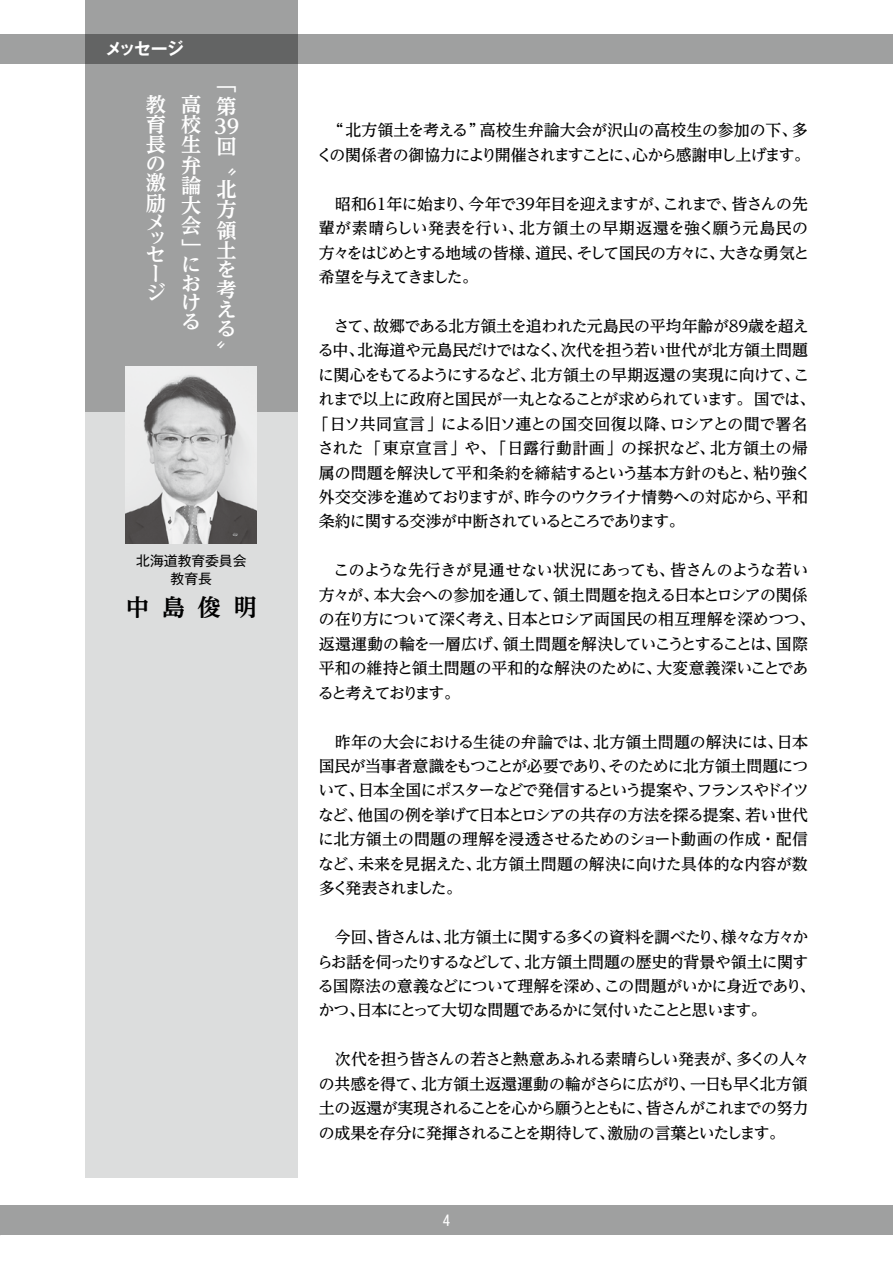
<style>
.page{position:relative;width:893px;height:1263px;background:#fff}
.page>*{position:absolute;margin:0;border:0;box-sizing:border-box;transform-origin:0 0}
.t1{font:700 23.4px "UD Reimin Pro";color:#000}
.t2{font:700 20.25px/20.2px "UD Reimin Pro";color:#fff}
.t3{font:700 16.95px "Gothic MB101 Pro De";letter-spacing:-.085em;color:#fff}
.t4{font:500 15.9px/24.5px "UD Reimin Pro";letter-spacing:-.045em;color:#000;text-align:justify}
.t5{font:500 15.9px/24.5px "UD Reimin Pro";letter-spacing:-.02em;color:#000;text-align:center}
.t6{font:500 15.9px "UD Reimin Pro";letter-spacing:-.025em;color:#000}
.t7{font:500 15.9px "UD Reimin Pro";letter-spacing:-.065em;color:#000}
.t8{font:500 15.9px "UD Reimin Pro";letter-spacing:-.015em;color:#000}
.t9{font:500 15.9px "UD Reimin Pro";letter-spacing:.035em;color:#000}
.t10{font:500 15.9px "UD Reimin Pro";letter-spacing:-.08em;color:#000}
.t11{font:14.85px "MS Gothic";color:#fff}
.t12{font:13.8px/17.9px "Gothic MB101 Pro";color:#000;text-align:center}
</style>
<div class="page">
<div style="left:0;top:1205px;width:893px;height:30px;background:#9fa0a0"></div>
<div style="left:85px;top:0;width:213px;height:412px;background:#9fa0a0"></div>
<svg style="left:0;top:34px;width:893px;height:30px;background:#909191"></svg>
<div style="left:85px;top:412px;width:213px;height:766px;background:#dcdddd"></div>
<img style="left:126px;top:367px;width:131px;height:176px">
<p class="t3" style="left:105px;top:35px;width:80px">メッセージ</p>
<p class="t2" style="left:146px;top:94px;width:21px;line-height:19.6px;text-align:justify">教育長の激励メ</p>
<p class="t2" style="left:146px;top:229px;width:20px;line-height:16.8px">ッセ</p>
<p class="t2" style="left:146px;top:264px;width:21px;line-height:19px">ージ</p>
<p class="t2" style="left:181px;top:94px;width:21px;text-align:justify">高校生弁論大会</p>
<p class="t2" style="left:181px;top:240px;width:21px;line-height:16.2px">」に</p>
<p class="t2" style="left:181px;top:273px;width:20px;line-height:19px;text-align:justify">おける</p>
<p class="t2" style="left:217px;top:72px;width:21px;line-height:22.6px">「第</p>
<p class="t2" style="left:214px;top:116px;width:26px">39回“</p>
<p class="t2" style="left:217px;top:179px;width:21px;line-height:19.8px;text-align:justify">北方領土を考える</p>
<p class="t2" style="left:217px;top:340px;width:10px">”</p>
<p class="t12" style="left:136px;top:550px;width:112px">北海道教育委員会教育長</p>
<h1 class="t1" style="left:126px;top:588px;width:132px">中島俊明</h1>
<p class="t5" style="left:317px;top:118px;width:495px">“北方領土を考える”高校生弁論大会が沢山の高校生の参加の下、多くの関係者の御協力により開催されますことに、心から感謝申し上げます。</p>
<p class="t4" style="left:319px;top:191px;width:492px;text-indent:16px">昭和61年に始まり、今年で39年目を迎えますが、これまで、皆さんの先輩が素晴らしい発表を行い、北方領土の早期返還を強く願う元島民の方々をはじめとする地域の皆様、道民、そして国民の方々に、大きな勇気と希望を与えてきました。</p>
<p class="t6" style="left:334px;top:313px;width:477px">さて、故郷である北方領土を追われた元島民の平均年齢が89歳を超え</p>
<p class="t6" style="left:318px;top:337px;width:492px">る中、北海道や元島民だけではなく、次代を担う若い世代が北方領土問題</p>
<p class="t4" style="left:318px;top:362px;width:493px">に関心をもてるようにするなど、北方領土の早期返還の実現に向けて、こ</p>
<p class="t7" style="left:319px;top:386px;width:498px">れまで以上に政府と国民が一丸となることが求められています。国では、</p>
<p class="t8" style="left:313px;top:411px;width:496px">「日ソ共同宣言」による旧ソ連との国交回復以降、ロシアとの間で署名</p>
<p class="t9" style="left:318px;top:435px;width:492px">された「東京宣言」や、「日露行動計画」の採択など、北方領土の帰</p>
<p class="t4" style="left:319px;top:460px;width:494px">属の問題を解決して平和条約を締結するという基本方針のもと、粘り強く</p>
<p class="t4" style="left:319px;top:484px;width:491px">外交交渉を進めておりますが、昨今のウクライナ情勢への対応から、平和</p>
<p class="t10" style="left:319px;top:508px;width:367px">条約に関する交渉が中断されているところであります。</p>
<p class="t4" style="left:318px;top:558px;width:499px;text-align:left;text-indent:16px">このような先行きが見通せない状況にあっても、皆さんのような若い方々が、本大会への参加を通して、領土問題を抱える日本とロシアの関係の在り方について深く考え、日本とロシア両国民の相互理解を深めつつ、返還運動の輪を一層広げ、領土問題を解決していこうとすることは、国際平和の維持と領土問題の平和的な解決のために、大変意義深いことであると考えております。</p>
<p class="t4" style="left:318px;top:729px;width:492px;text-indent:17px">昨年の大会における生徒の弁論では、北方領土問題の解決には、日本国民が当事者意識をもつことが必要であり、そのために北方領土問題について、日本全国にポスターなどで発信するという提案や、フランスやドイツなど、他国の例を挙げて日本とロシアの共存の方法を探る提案、若い世代に北方領土の問題の理解を浸透させるためのショート動画の作成・配信など、未来を見据えた、北方領土問題の解決に向けた具体的な内容が数多く発表されました。</p>
<p class="t4" style="left:317px;top:924px;width:500px;text-align:left;text-indent:18px">今回、皆さんは、北方領土に関する多くの資料を調べたり、様々な方々からお話を伺ったりするなどして、北方領土問題の歴史的背景や領土に関する国際法の意義などについて理解を深め、この問題がいかに身近であり、かつ、日本にとって大切な問題であるかに気付いたことと思います。</p>
<p class="t4" style="left:319px;top:1047px;width:492px;text-indent:16px">次代を担う皆さんの若さと熱意あふれる素晴らしい発表が、多くの人々の共感を得て、北方領土返還運動の輪がさらに広がり、一日も早く北方領土の返還が実現されることを心から願うとともに、皆さんがこれまでの努力の成果を存分に発揮されることを期待して、激励の言葉といたします。</p>
<p class="t11" style="left:443px;top:1213px;width:9px">4</p>
</div>
